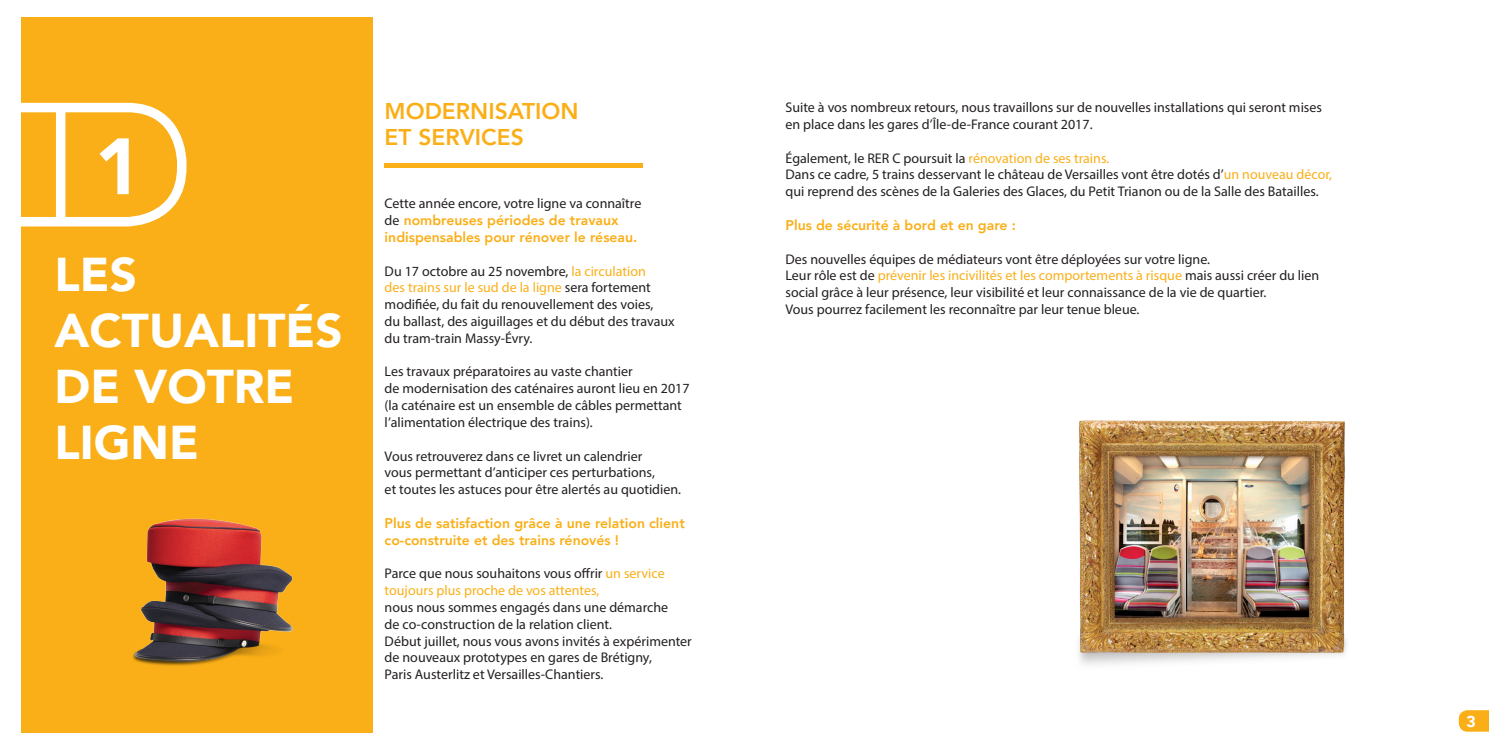
<style>
.page{position:relative;width:1489px;height:745px;background:#fff}
.page>*{position:absolute;margin:0;border:0;box-sizing:border-box;transform-origin:0 0}
.t1{font:900 78.75px "Avenir LT Com";color:#fff}
.t2{font:900 47.25px/56px "Avenir LT Com";color:#fff}
.t3{font:800 22.75px/26.2px "Avenir LT Com";color:#faaf18}
.t4{font:900 15.75px "Avenir LT Com";color:#fff}
.t5{font:14px/16.8px "Myriad Pro";color:#231f20}
.t6{font:800 14px/16.8px "Avenir LT Com";color:#faaf18}
.t7{font:14px/16.8px "Myriad Pro";color:#faaf18}
.s1{font-family:"Myriad Pro";font-weight:400;color:#231f20}
.s2{color:#faaf18}
.s3{color:#231f20}
</style>
<div class="page">
<div style="left:21px;top:17px;width:351px;height:715px;background:#faaf18"></div>
<img style="left:1078px;top:420px;width:269px;height:245px">
<svg style="left:21px;top:103px;width:165px;height:123px"></svg>
<div style="left:56px;top:106px;width:9px;height:118px;background:#fff"></div>
<svg style="left:1458px;top:710px;width:30px;height:21px"></svg>
<hr style="left:384px;top:163px;width:259px;height:4px;background:#faaf18">
<img style="left:133px;top:518px;width:160px;height:148px">
<h1 class="t1" style="left:95px;top:119px;width:48px">1</h1>
<h2 class="t2" style="left:54px;top:246px;width:289px">LES<br>ACTUALITÉS<br>DE VOTRE<br>LIGNE</h2>
<h3 class="t3" style="left:384px;top:98px;width:195px">MODERNISATION<br>ET SERVICES</h3>
<p class="t5" style="left:384px;top:195px;width:258px">Cette année encore, votre ligne va connaître</p>
<p class="t6" style="left:384px;top:212px;width:254px"><span class="s1">de</span> nombreuses périodes de travaux indispensables pour rénover le réseau.</p>
<p class="t5" style="left:384px;top:262px;width:291px">Du 17 octobre au 25 novembre, <span class="s2">la circulation<br>des trains sur le sud de la ligne</span> sera fortement modifiée, du fait du renouvellement des voies,<br>du ballast, des aiguillages et du début des travaux du tram-train Massy-Évry.</p>
<p class="t5" style="left:384px;top:363px;width:306px">Les travaux préparatoires au vaste chantier<br>de modernisation des caténaires auront lieu en 2017 (la caténaire est un ensemble de câbles permettant l’alimentation électrique des trains).</p>
<p class="t5" style="left:384px;top:447px;width:298px">Vous retrouverez dans ce livret un calendrier<br>vous permettant d’anticiper ces perturbations,<br>et toutes les astuces pour être alertés au quotidien.</p>
<p class="t6" style="left:384px;top:514px;width:301px">Plus de satisfaction grâce à une relation client co-construite et des trains rénovés !</p>
<p class="t7" style="left:384px;top:564px;width:281px"><span class="s3">Parce que nous souhaitons vous offrir</span> un service toujours plus proche de vos attentes,</p>
<p class="t5" style="left:384px;top:598px;width:309px">nous nous sommes engagés dans une démarche<br>de co-construction de la relation client.<br>Début juillet, nous vous avons invités à expérimenter de nouveaux prototypes en gares de Brétigny,<br>Paris Austerlitz et Versailles-Chantiers.</p>
<p class="t5" style="left:785px;top:99px;width:538px">Suite à vos nombreux retours, nous travaillons sur de nouvelles installations qui seront mises en place dans les gares d’Île-de-France courant 2017.</p>
<p class="t5" style="left:785px;top:149px;width:548px">Également, le RER C poursuit la <span class="s2">rénovation de ses trains.<br></span>Dans ce cadre, 5 trains desservant le château de Versailles vont être dotés d’<span class="s2">un nouveau décor, </span>qui reprend des scènes de la Galeries des Glaces, du Petit Trianon ou de la Salle des Batailles.</p>
<p class="t6" style="left:785px;top:216px;width:232px">Plus de sécurité à bord et en gare :</p>
<p class="t5" style="left:785px;top:250px;width:535px">Des nouvelles équipes de médiateurs vont être déployées sur votre ligne.<br>Leur rôle est de <span class="s2">prévenir les incivilités et les comportements à risque</span> mais aussi créer du lien social grâce à leur présence, leur visibilité et leur connaissance de la vie de quartier.<br>Vous pourrez facilement les reconnaître par leur tenue bleue.</p>
<p class="t4" style="left:1466px;top:711px;width:11px">3</p>
</div>
